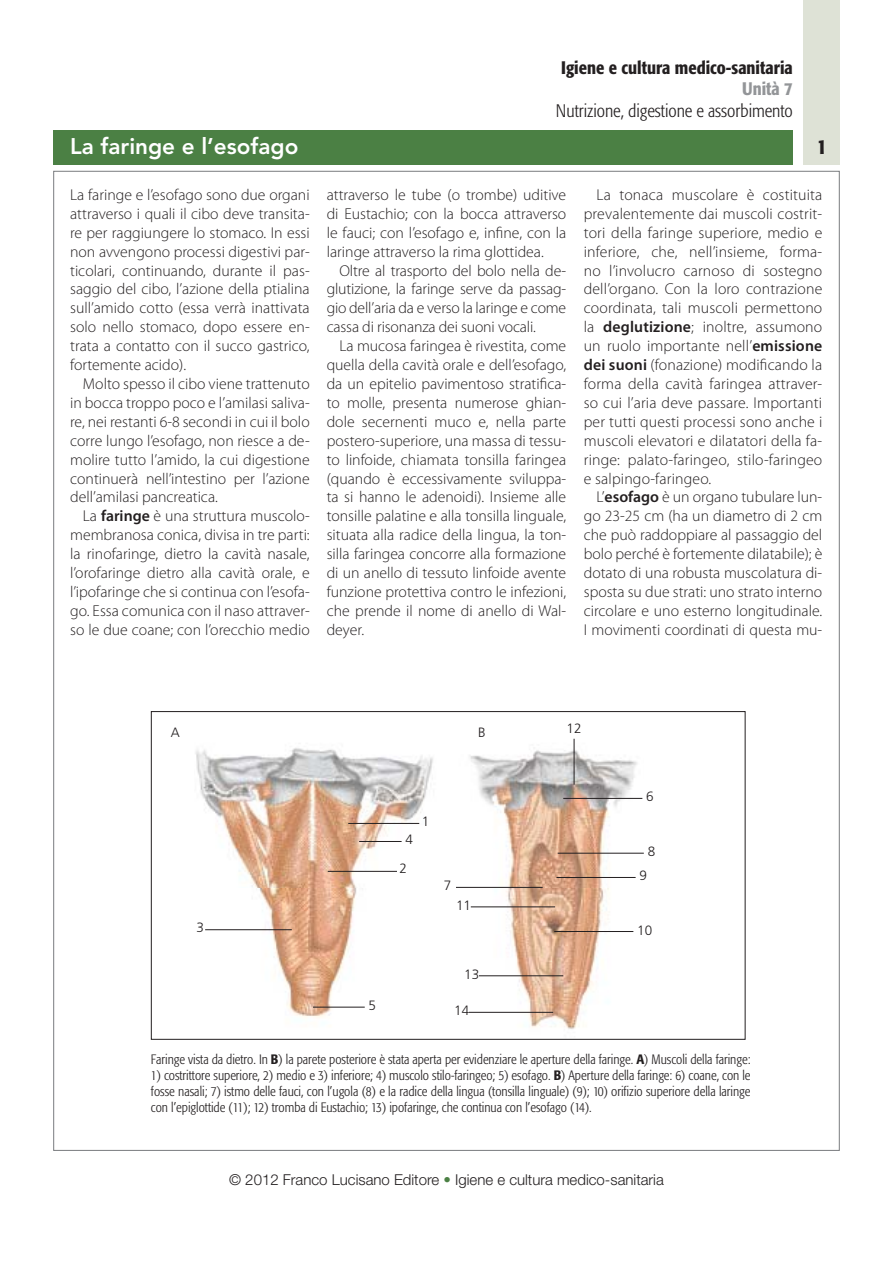
<style>
.page{position:relative;width:893px;height:1263px;background:#fff}
.page>*{position:absolute;margin:0;border:0;box-sizing:border-box;transform-origin:0 0}
.t1{font:800 22.5px "Avenir LT Std";color:#fff}
.t2{font:500 condensed 21px "Formata";color:#231f20}
.t3{font:300 condensed 18px "Formata";color:#231f20}
.t4{font:500 condensed 18px "Formata";color:#231f20}
.t5{font:500 condensed 18px "Formata";color:#939598}
.t6{font:300 15.75px/18.9px "Myriad Pro";color:#231f20;text-align:justify}
.t7{font:300 15px "Helvetica Neue LT Std";color:#231f20}
.t8{font:300 condensed 13.5px/16.2px "Formata";color:#231f20;text-align:justify}
.t9{font:300 13.5px "Frutiger LT Std";color:#231f20}
.s1{font-weight:600}
.s2{font-weight:500}
.s3{color:#4b8044}
</style>
<div class="page">
<div style="left:53px;top:130px;width:740px;height:34px;background:#4b8044"></div>
<div style="left:804px;top:0;width:36px;height:164px;background:#dee2d6"></div>
<img style="left:195px;top:738px;width:448px;height:291px">
<hr style="left:348px;top:823px;width:71px;height:1px;background:#231f20">
<hr style="left:359px;top:841px;width:43px;height:1px;background:#231f20">
<hr style="left:563px;top:798px;width:79px;height:1px;background:#231f20">
<hr style="left:556px;top:877px;width:80px;height:1px;background:#231f20">
<hr style="left:554px;top:931px;width:79px;height:1px;background:#231f20">
<hr style="left:471px;top:906px;width:84px;height:1px;background:#231f20">
<hr style="left:479px;top:975px;width:84px;height:1px;background:#231f20">
<hr style="left:469px;top:1012px;width:84px;height:1px;background:#231f20">
<hr style="left:558px;top:853px;width:86px;height:1px;background:#231f20">
<hr style="left:328px;top:871px;width:69px;height:1px;background:#231f20">
<hr style="left:313px;top:1007px;width:52px;height:1px;background:#231f20">
<hr style="left:205px;top:929px;width:87px;height:1px;background:#231f20">
<hr style="left:456px;top:887px;width:87px;height:1px;background:#231f20">
<hr style="left:574px;top:739px;width:1px;height:46px;background:#231f20">
<p class="t4" style="left:561px;top:60px;width:233px">Igiene e cultura medico-sanitaria</p>
<p class="t5" style="left:742px;top:82px;width:52px">Unità 7</p>
<p class="t3" style="left:556px;top:103px;width:238px">Nutrizione, digestione e assorbimento</p>
<h1 class="t1" style="left:70px;top:137px;width:230px">La faringe e l’esofago</h1>
<h2 class="t2" style="left:817px;top:137px;width:12px">1</h2>
<p class="t6" style="left:584px;top:187px;width:240px;text-indent:13px">La tonaca muscolare è costituita prevalentemente dai muscoli costrit&shy;tori della faringe superiore, medio e inferiore, che, nell’insieme, forma&shy;no l’involucro carnoso di sostegno dell’organo. Con la loro contrazione coordinata, tali muscoli permettono la <span class="s1">deglutizione</span>; inoltre, assumono un ruolo importante nell’<span class="s1">emissione dei suoni</span> (fonazione) modificando la forma della cavità faringea attraver&shy;so cui l’aria deve passare. Importanti per tutti questi processi sono anche i muscoli elevatori e dilatatori della fa&shy;ringe: palato-faringeo, stilo-faringeo e salpingo-faringeo.</p>
<p class="t6" style="left:584px;top:489px;width:240px;text-indent:13px">L’<span class="s1">esofago</span> è un organo tubulare lun&shy;go 23-25 cm (ha un dia metro di 2 cm che può raddoppiare al passaggio del bolo perché è forte mente dilatabile); è dotato di una robusta muscolatura di&shy;sposta su due strati: uno strato interno circolare e uno esterno longitudinale.<br>I movimenti coordinati di questa mu-</p>
<p class="t6" style="left:70px;top:187px;width:241px">La faringe e l’esofago sono due organi attraverso i quali il cibo deve transita&shy;re per raggiungere lo stomaco. In essi non avvengono processi di gestivi par&shy;ticolari, continuando, durante il pas&shy;saggio del cibo, l’azione della ptialina sull’amido cotto (essa verrà inattivata solo nello stomaco, dopo essere en&shy;trata a contatto con il succo gastrico, fortemente acido).</p>
<p class="t6" style="left:70px;top:376px;width:241px;text-indent:13px">Molto spesso il cibo viene trattenuto in bocca troppo poco e l’amilasi saliva&shy;re, nei restanti 6-8 secondi in cui il bolo corre lungo l’esofago, non riesce a de&shy;molire tutto l’amido, la cui digestione continuerà nell’intestino per l’azione dell’amilasi pancreatica.</p>
<p class="t6" style="left:70px;top:508px;width:241px;text-indent:13px">La <span class="s1">faringe</span> è una struttura muscolo&shy;membranosa conica, di visa in tre parti: la rinofaringe, dietro la cavità nasale, l’orofaringe dietro alla cavità orale, e l’ipofaringe che si continua con l’esofa&shy;go. Essa comu nica con il naso attraver&shy;so le due coane; con l’orecchio medio</p>
<p class="t6" style="left:327px;top:187px;width:241px">attraverso le tube (o trombe) uditive di Eustachio; con la bocca attraverso le fauci; con l’esofago e, infine, con la laringe attraverso la rima glottidea.</p>
<p class="t6" style="left:327px;top:262px;width:241px;text-indent:13px">Oltre al trasporto del bolo nella de&shy;glutizione, la faringe serve da passag&shy;gio dell’aria da e verso la laringe e come cassa di risonanza dei suoni vo cali.</p>
<p class="t6" style="left:327px;top:338px;width:241px;text-indent:13px">La mucosa faringea è rivestita, come quella della cavità orale e dell’esofago, da un epitelio pavimentoso stratifica&shy;to molle, presenta numerose ghian&shy;dole secernenti muco e, nella parte postero-superiore, una massa di tessu&shy;to linfoide, chiamata tonsilla faringea (quando è eccessivamente sviluppa&shy;ta si hanno le adenoidi). Insieme alle tonsille palatine e alla tonsilla linguale, situata alla radice della lingua, la ton&shy;silla faringea concorre alla formazione di un anello di tessuto linfoide avente funzione protettiva contro le infezioni, che prende il nome di anello di Wal&shy;deyer.</p>
<p class="t9" style="left:171px;top:726px;width:11px">A</p>
<p class="t9" style="left:478px;top:726px;width:9px">B</p>
<p class="t9" style="left:197px;top:921px;width:9px">3</p>
<p class="t9" style="left:368px;top:1000px;width:9px">5</p>
<p class="t9" style="left:405px;top:833px;width:9px">4</p>
<p class="t9" style="left:400px;top:862px;width:9px">2</p>
<p class="t9" style="left:422px;top:816px;width:9px">1</p>
<p class="t9" style="left:444px;top:880px;width:9px">7</p>
<p class="t9" style="left:456px;top:900px;width:17px">11</p>
<p class="t9" style="left:464px;top:969px;width:17px">13</p>
<p class="t9" style="left:454px;top:1005px;width:17px">14</p>
<p class="t9" style="left:567px;top:723px;width:17px">12</p>
<p class="t9" style="left:646px;top:791px;width:9px">6</p>
<p class="t9" style="left:648px;top:846px;width:9px">8</p>
<p class="t9" style="left:639px;top:870px;width:9px">9</p>
<p class="t9" style="left:637px;top:924px;width:17px">10</p>
<p class="t8" style="left:151px;top:1052px;width:601px">Faringe vista da dietro. In <span class="s2">B</span>) la parete posteriore è stata aperta per evidenziare le aperture della faringe. <span class="s2">A</span>) Muscoli della faringe:</p>
<p class="t8" style="left:151px;top:1068px;width:601px">1) costrittore superiore, 2) medio e 3) inferiore; 4) muscolo stilo-faringeo; 5) esofago. <span class="s2">B</span>) Aperture della faringe: 6) coane, con le fosse nasali; 7) istmo delle fauci, con l’ugola (8) e la radice della lingua (tonsilla linguale) (9); 10) orifizio superiore della laringe con l’epiglottide (11); 12) tromba di Eustachio; 13) ipofaringe, che continua con l’esofago (14).</p>
<p class="t7" style="left:229px;top:1174px;width:436px">© 2012 Franco Lucisano Editore <span class="s3">•</span> Igiene e cultura medico-sanitaria</p>
</div>
